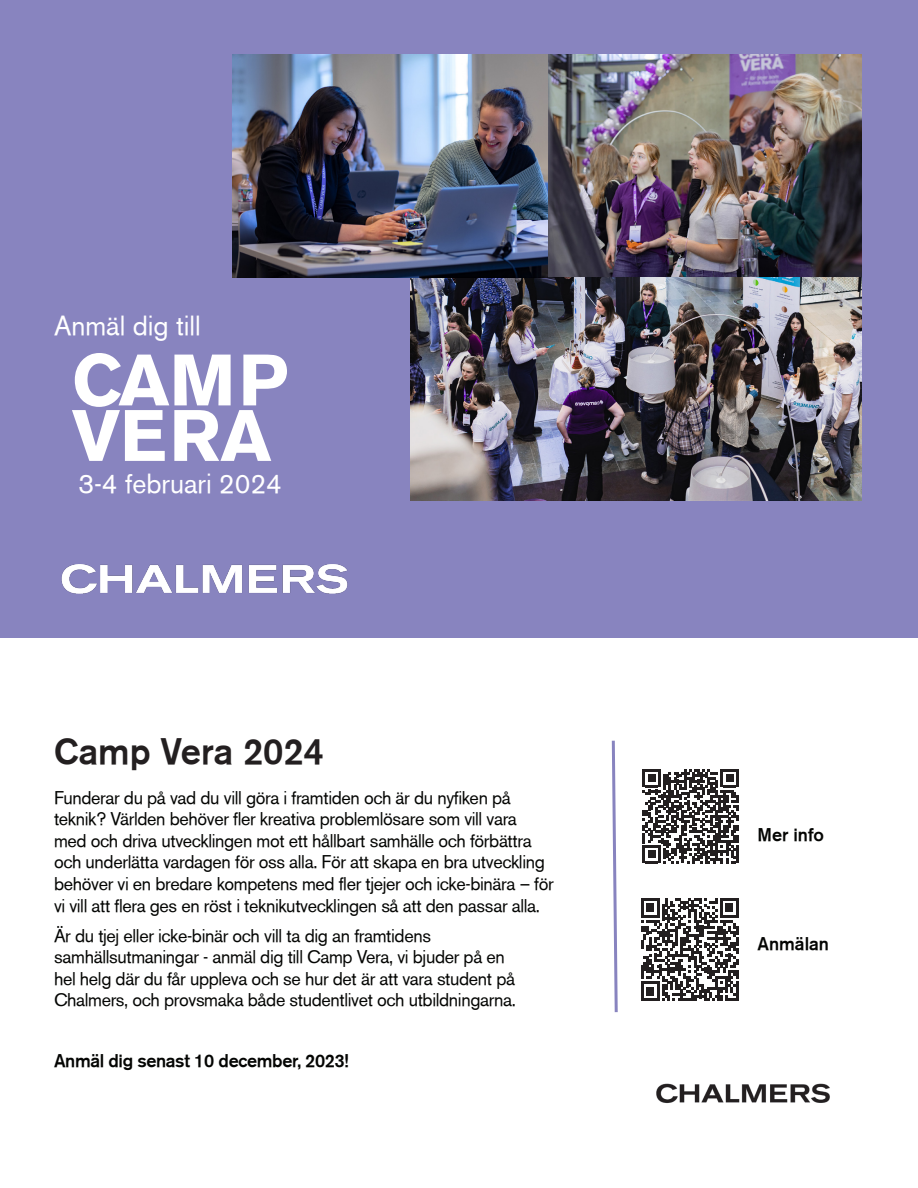
<style>
.page{position:relative;width:918px;height:1188px;background:#fff}
.page>*{position:absolute;margin:0;border:0;box-sizing:border-box;transform-origin:0 0}
.t1{font:72px/55.5px "Akzidenz Grotesk BE Bold";color:#fff}
.t2{font:36px "Akzidenz Grotesk BE Md";color:#231f20}
.t3{font:27px "Akzidenz Grotesk BE";color:#fff}
.t4{font:18px/21.6px "Akzidenz Grotesk BE";letter-spacing:-.02em;color:#040503}
.t5{font:18px "Akzidenz Grotesk BE Md";letter-spacing:-.02em;color:#040503}
.t6{font:18px "Akzidenz Grotesk BE Md";color:#040503}
</style>
<div class="page">
<div style="left:0;top:0;width:918px;height:638px;background:#8884bf"></div>
<img style="left:233px;top:54px;width:629px;height:223px">
<img style="left:410px;top:277px;width:452px;height:223px">
<svg style="left:611px;top:740px;width:7px;height:273px"></svg>
<img style="left:656px;top:1083px;width:174px;height:20px">
<svg style="left:643px;top:770px;width:96px;height:93px"></svg>
<hr style="left:736px;top:846px;width:3px;height:17px;background:#231f20">
<svg style="left:641px;top:898px;width:98px;height:103px"></svg>
<hr style="left:736px;top:982px;width:3px;height:19px;background:#231f20">
<img style="left:61px;top:564px;width:287px;height:30px">
<p class="t3" style="left:54px;top:310px;width:148px">Anmäl dig till</p>
<p class="t1" style="left:72px;top:353px;width:218px">CAMP<br>VERA</p>
<p class="t3" style="left:78px;top:467px;width:205px">3-4 februari 2024</p>
<p class="t2" style="left:54px;top:729px;width:271px">Camp Vera 2024</p>
<p class="t4" style="left:54px;top:787px;width:501px">Funderar du på vad du vill göra i framtiden och är du nyfiken på teknik? Världen behöver fler kreativa problemlösare som vill vara med och driva utvecklingen mot ett hållbart samhälle och förbättra och underlätta vardagen för oss alla. För att skapa en bra utveckling behöver vi en bredare kompetens med fler tjejer och icke-binära – för vi vill att flera ges en röst i teknikutvecklingen så att den passar alla.</p>
<p class="t4" style="left:54px;top:925px;width:463px">Är du tjej eller icke-binär och vill ta dig an framtidens samhällsutmaningar - anmäl dig till Camp Vera, vi bjuder på en hel helg där du får uppleva och se hur det är att vara student på Chalmers, och provsmaka både studentlivet och utbildningarna.</p>
<p class="t5" style="left:54px;top:1049px;width:296px">Anmäl dig senast 10 december, 2023!</p>
<p class="t5" style="left:757px;top:824px;width:68px">Mer info</p>
<p class="t6" style="left:757px;top:933px;width:73px">Anmälan</p>
</div>
